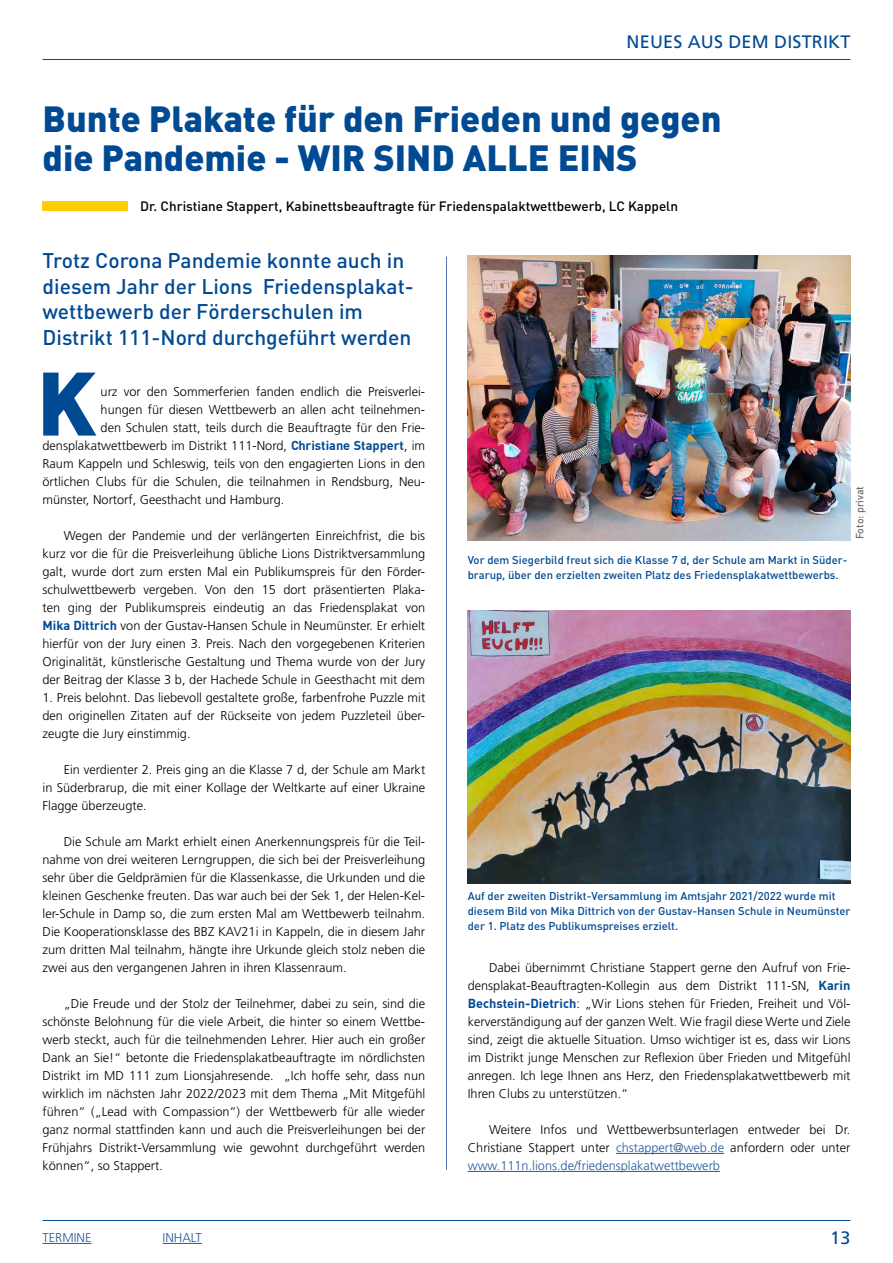
<style>
.page{position:relative;width:893px;height:1263px;background:#fff}
.page>*{position:absolute;margin:0;border:0;box-sizing:border-box;transform-origin:0 0}
.t1{font:900 88.5px "DIN";color:#004a93}
.t2{font:900 36px "DIN";color:#004a93}
.Vorspann{font:500 21px/25.5px "DIN";color:#004a93}
.t3{font:18px "Frutiger";letter-spacing:.01em;color:#004a93}
.Subline{font:500 13.5px "DIN";color:#000}
.Copy{font:300 12.75px/18px "Frutiger";color:#000;text-align:justify}
.Copy_ohne_Einzug{font:300 12.75px "Frutiger";color:#000}
.Copy-2{font:300 12.75px "Frutiger";color:#245a9c}
.BU{font:500 11.25px/15px "DIN";color:#004a93}
.Fotohinweis{font:500 10.5px "DIN";color:#6f6f6e}
.s1{font-family:"DIN";font-weight:700;color:#004a93}
.s2{color:#245a9c}
</style>
<div class="page">
<hr style="left:43px;top:59px;width:807px;height:1px;background:#004a93">
<hr style="left:43px;top:1220px;width:807px;height:1px;background:#004a93">
<hr style="left:163px;top:1243px;width:39px;height:1px;background:#245a9c">
<hr style="left:43px;top:1243px;width:48px;height:1px;background:#245a9c">
<div style="left:43px;top:201px;width:85px;height:10px;background:#ffcf00"></div>
<img style="left:468px;top:255px;width:382px;height:285px">
<img style="left:468px;top:611px;width:382px;height:272px">
<hr style="left:616px;top:1153px;width:108px;height:1px;background:#245a9c">
<hr style="left:468px;top:1171px;width:252px;height:1px;background:#245a9c">
<hr style="left:446px;top:257px;width:1px;height:913px;background:#5575b3">
<h3 class="t3" style="left:627px;top:31px;width:225px">NEUES AUS DEM DISTRIKT</h3>
<h1 class="t2" style="left:43px;top:95px;width:680px">Bunte Plakate für den Frieden und gegen</h1>
<h1 class="t2" style="left:43px;top:134px;width:597px">die Pandemie - WIR SIND ALLE EINS</h1>
<p class="Subline" style="left:140px;top:197px;width:539px">Dr. Christiane Stappert, Kabinettsbeauftragte für Friedenspalaktwettbewerb, LC Kappeln</p>
<p class="Vorspann" style="left:43px;top:247px;width:373px">Trotz Corona Pandemie konnte auch in diesem Jahr der Lions Friedensplakat&shy;wettbewerb der Förderschulen im</p>
<p class="Vorspann" style="left:43px;top:324px;width:370px">Distrikt 111-Nord durchgeführt werden</p>
<h1 class="t1" style="left:37px;top:344px;width:61px">K</h1>
<p class="Copy_ohne_Einzug" style="left:101px;top:384px;width:326px">urz vor den Sommerferien fanden endlich die Preisverlei-</p>
<p class="Copy_ohne_Einzug" style="left:101px;top:402px;width:326px">hungen für diesen Wettbewerb an allen acht teilnehmen-</p>
<p class="Copy_ohne_Einzug" style="left:101px;top:420px;width:326px">den Schulen statt, teils durch die Beauftragte für den Frie-</p>
<p class="Copy_ohne_Einzug" style="left:43px;top:438px;width:384px">densplakatwettbewerb im Distrikt 111-Nord, <span class="s1">Christiane Stappert</span>, im</p>
<p class="Copy_ohne_Einzug" style="left:43px;top:456px;width:384px">Raum Kappeln und Schleswig, teils von den engagierten Lions in den</p>
<p class="Copy_ohne_Einzug" style="left:43px;top:474px;width:384px">örtlichen Clubs für die Schulen, die teilnahmen in Rendsburg, Neu-</p>
<p class="Copy_ohne_Einzug" style="left:43px;top:492px;width:243px">münster, Nortorf, Geesthacht und Hamburg.</p>
<p class="Copy" style="left:43px;top:527px;width:384px;text-indent:21px">Wegen der Pandemie und der verlängerten Einreichfrist, die bis kurz vor die für die Preisverleihung übliche Lions Distriktversammlung galt, wurde dort zum ersten Mal ein Publikumspreis für den Förder&shy;schulwettbewerb vergeben. Von den 15 dort präsentierten Plaka&shy;ten ging der Publikumspreis eindeutig an das Friedensplakat von <span class="s1">Mika Dittrich</span> von der Gustav-Hansen Schule in Neumünster. Er erhielt hierfür von der Jury einen 3. Preis. Nach den vorgegebenen Kriterien Originalität, künstlerische Gestaltung und Thema wurde von der Jury der Beitrag der Klasse 3 b, der Hachede Schule in Geesthacht mit dem</p>
<p class="Copy" style="left:43px;top:689px;width:384px">1. Preis belohnt. Das liebevoll gestaltete große, farbenfrohe Puzzle mit den originellen Zitaten auf der Rückseite von jedem Puzzleteil über&shy;zeugte die Jury einstimmig.</p>
<p class="Copy" style="left:43px;top:761px;width:384px;text-indent:21px">Ein verdienter 2. Preis ging an die Klasse 7 d, der Schule am Markt in Süderbrarup, die mit einer Kollage der Weltkarte auf einer Ukraine Flagge überzeugte.</p>
<p class="Copy" style="left:43px;top:833px;width:384px;text-indent:21px">Die Schule am Markt erhielt einen Anerkennungspreis für die Teil&shy;nahme von drei weiteren Lerngruppen, die sich bei der Preisverleihung sehr über die Geldprämien für die Klassenkasse, die Urkunden und die kleinen Geschenke freuten. Das war auch bei der Sek 1, der Helen-Kel&shy;ler-Schule in Damp so, die zum ersten Mal am Wettbewerb teilnahm.<br>Die Kooperationsklasse des BBZ KAV21i in Kappeln, die in diesem Jahr zum dritten Mal teilnahm, hängte ihre Urkunde gleich stolz neben die zwei aus den vergangenen Jahren in ihren Klassenraum.</p>
<p class="Copy" style="left:43px;top:995px;width:384px;text-indent:21px">„Die Freude und der Stolz der Teilnehmer, dabei zu sein, sind die schönste Belohnung für die viele Arbeit, die hinter so einem Wettbe&shy;werb steckt, auch für die teilnehmenden Lehrer. Hier auch ein großer Dank an Sie!“ betonte die Friedensplakatbeauftragte im nördlichsten Distrikt im MD 111 zum Lionsjahresende. „Ich hoffe sehr, dass nun wirklich im nächsten Jahr 2022/2023 mit dem Thema „Mit Mitgefühl führen“ („Lead with Compassion“) der Wettbewerb für alle wieder ganz normal stattfinden kann und auch die Preisverleihungen bei der Frühjahrs Distrikt-Versammlung wie gewohnt durchgeführt werden können“, so Stappert.</p>
<p class="BU" style="left:468px;top:552px;width:381px">Vor dem Siegerbild freut sich die Klasse 7 d, der Schule am Markt in Süder&shy;brarup, über den erzielten zweiten Platz des Friedensplakatwettbewerbs.</p>
<p class="Fotohinweis" style="left:853px;top:539px;width:55px;rotate:-90deg">Foto: privat</p>
<p class="BU" style="left:468px;top:888px;width:384px">Auf der zweiten Distrikt-Versammlung im Amtsjahr 2021/2022 wurde mit diesem Bild von Mika Dittrich von der Gustav-Hansen Schule in Neumünster der 1. Platz des Publikumspreises erzielt.</p>
<p class="Copy" style="left:468px;top:959px;width:384px;text-indent:21px">Dabei übernimmt Christiane Stappert gerne den Aufruf von Frie&shy;densplakat-Beauftragten-Kollegin aus dem Distrikt 111-SN, <span class="s1">Karin Bechstein-Dietrich</span>: „Wir Lions stehen für Frieden, Freiheit und Völ&shy;kerverständigung auf der ganzen Welt. Wie fragil diese Werte und Ziele sind, zeigt die aktuelle Situation. Umso wichtiger ist es, dass wir Lions im Distrikt junge Menschen zur Reflexion über Frieden und Mitgefühl anregen. Ich lege Ihnen ans Herz, den Friedensplakatwettbewerb mit Ihren Clubs zu unterstützen.“</p>
<p class="Copy" style="left:468px;top:1121px;width:384px;text-indent:21px">Weitere Infos und Wettbewerbsunterlagen entweder bei Dr.<br>Christiane Stappert unter <span class="s2">chstappert@web.de</span> anfordern oder unter <span class="s2">www.111n.lions.de/friedensplakatwettbewerb</span></p>
<p class="Copy-2" style="left:43px;top:1230px;width:50px">TERMINE</p>
<p class="Copy-2" style="left:163px;top:1230px;width:41px">INHALT</p>
<h3 class="t3" style="left:830px;top:1227px;width:22px">13</h3>
</div>
